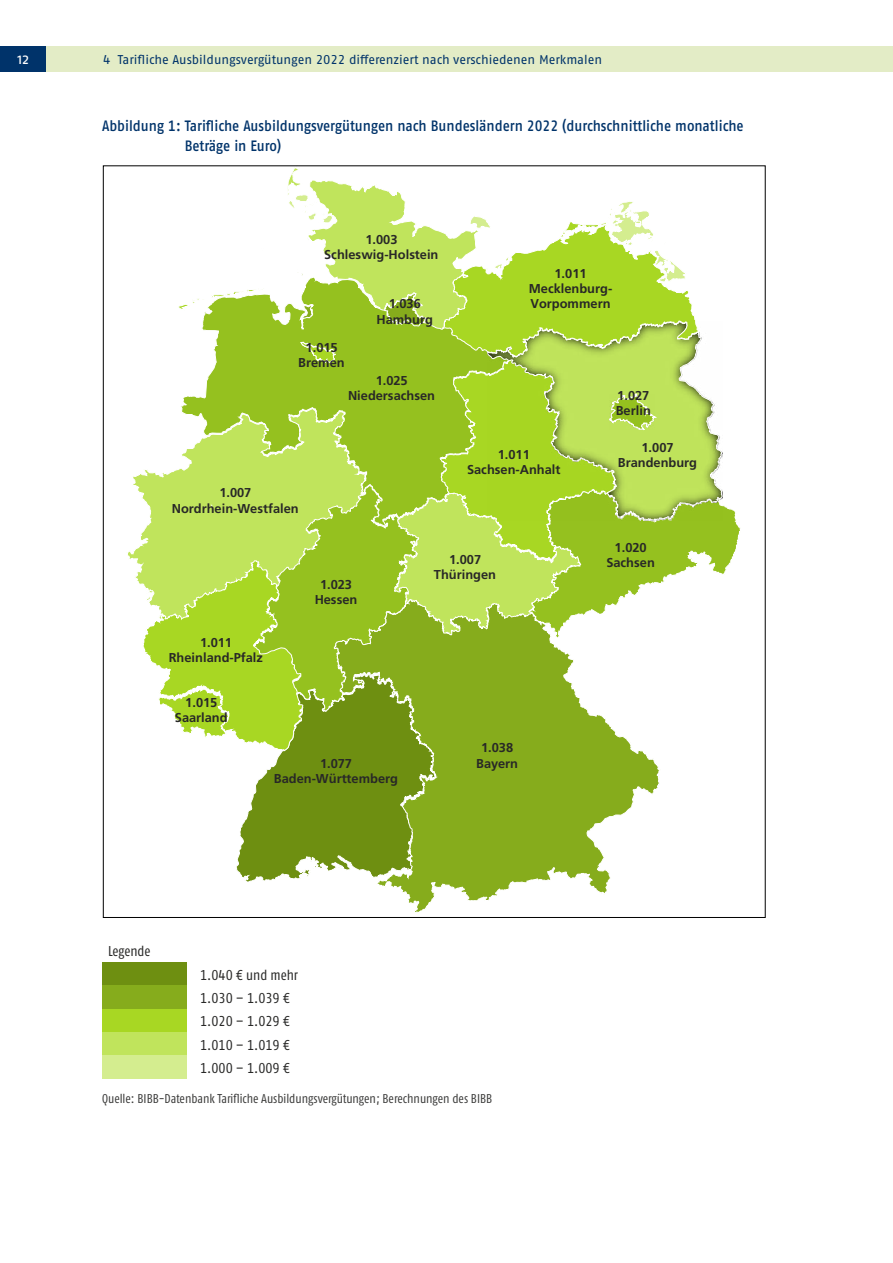
<style>
.page{position:relative;width:893px;height:1263px;background:#fff}
.page>*{position:absolute;margin:0;border:0;box-sizing:border-box;transform-origin:0 0}
.Heads_Head_Figure{font:500 15px/19.5px "Fago Pro";letter-spacing:-.005em;color:#00336a;scale:.9 1}
.t1{font:15px "Fago Pro";color:#fff}
.tables_Standard_Tabelle_p{font:condensed 14.25px "Fago Pro";color:#282827}
.t2{font:700 12.9px/15.1px "Frutiger LT Std";color:#282827;text-align:center}
.t3{font:12.75px "Fago Pro";letter-spacing:-.005em;color:#00336a}
.Heads_source_table{font:condensed 12.75px "Fago Pro";color:#3c3c3b}
</style>
<div class="page">
<div style="left:46px;top:46px;width:847px;height:26px;background:#e3ecc6"></div>
<div style="left:0;top:46px;width:46px;height:26px;background:#00336a"></div>
<div style="left:102px;top:962px;width:84px;height:23px;background:#6e8f11"></div>
<div style="left:102px;top:985px;width:84px;height:24px;background:#86ac1c"></div>
<div style="left:102px;top:1009px;width:84px;height:23px;background:#a8d723"></div>
<div style="left:102px;top:1032px;width:84px;height:23px;background:#c0e45c"></div>
<div style="left:102px;top:1055px;width:84px;height:24px;background:#d4ed8f"></div>
<svg style="left:377px;top:883px;width:230px;height:30px"></svg>
<svg style="left:128px;top:474px;width:13px;height:110px"></svg>
<svg style="left:141px;top:168px;width:600px;height:715px"></svg>
<p class="t1" style="left:18px;top:50px;width:13px">12</p>
<p class="t3" style="left:103px;top:52px;width:500px">4 Tarifliche Ausbildungsvergütungen 2022 differenziert nach verschiedenen Merkmalen</p>
<p class="Heads_Head_Figure" style="left:185px;top:116px;width:623px;text-indent:-83px">Abbildung 1: Tarifliche Ausbildungsvergütungen nach Bundesländern 2022 (durchschnittliche monatliche<br>Beträge in Euro)</p>
<p class="t2" style="left:324px;top:232px;width:116px">1.003<br>Schleswig-Holstein</p>
<p class="t2" style="left:298px;top:340px;width:48px">1.015<br>Bremen</p>
<p class="t2" style="left:376px;top:296px;width:58px">1.036<br>Hamburg</p>
<p class="t2" style="left:172px;top:485px;width:128px">1.007<br>Nordrhein-Westfalen</p>
<p class="t2" style="left:348px;top:373px;width:89px">1.025<br>Niedersachsen</p>
<p class="t2" style="left:529px;top:266px;width:85px">1.011<br>Mecklenburg-<br>Vorpommern</p>
<p class="t2" style="left:467px;top:447px;width:95px">1.011<br>Sachsen-Anhalt</p>
<p class="t2" style="left:616px;top:388px;width:37px;text-align:left">1.027<br>Berlin</p>
<p class="t2" style="left:618px;top:440px;width:81px">1.007<br>Brandenburg</p>
<p class="t2" style="left:169px;top:635px;width:96px">1.011<br>Rheinland-Pfalz</p>
<p class="t2" style="left:315px;top:577px;width:44px">1.023<br>Hessen</p>
<p class="t2" style="left:434px;top:551px;width:64px">1.007<br>Thüringen</p>
<p class="t2" style="left:175px;top:695px;width:54px">1.015<br>Saarland</p>
<p class="t2" style="left:481px;top:740px;width:34px">1.038</p>
<p class="t2" style="left:320px;top:756px;width:34px">1.077</p>
<p class="t2" style="left:476px;top:755px;width:43px">Bayern</p>
<p class="t2" style="left:274px;top:771px;width:126px">Baden-Württemberg</p>
<p class="tables_Standard_Tabelle_p" style="left:108px;top:943px;width:44px">Legende</p>
<p class="tables_Standard_Tabelle_p" style="left:200px;top:966px;width:99px">1.040 € und mehr</p>
<p class="tables_Standard_Tabelle_p" style="left:200px;top:989px;width:91px">1.030 – 1.039 €</p>
<p class="tables_Standard_Tabelle_p" style="left:200px;top:1013px;width:91px">1.020 – 1.029 €</p>
<p class="tables_Standard_Tabelle_p" style="left:200px;top:1036px;width:91px">1.010 – 1.019 €</p>
<p class="tables_Standard_Tabelle_p" style="left:200px;top:1059px;width:91px">1.000 – 1.009 €</p>
<p class="Heads_source_table" style="left:102px;top:1090px;width:392px">Quelle: BIBB-Datenbank Tarifliche Ausbildungsvergütungen; Berechnungen des BIBB</p>
<p class="t2" style="left:606px;top:540px;width:50px">1.020<br>Sachsen</p>
</div>
